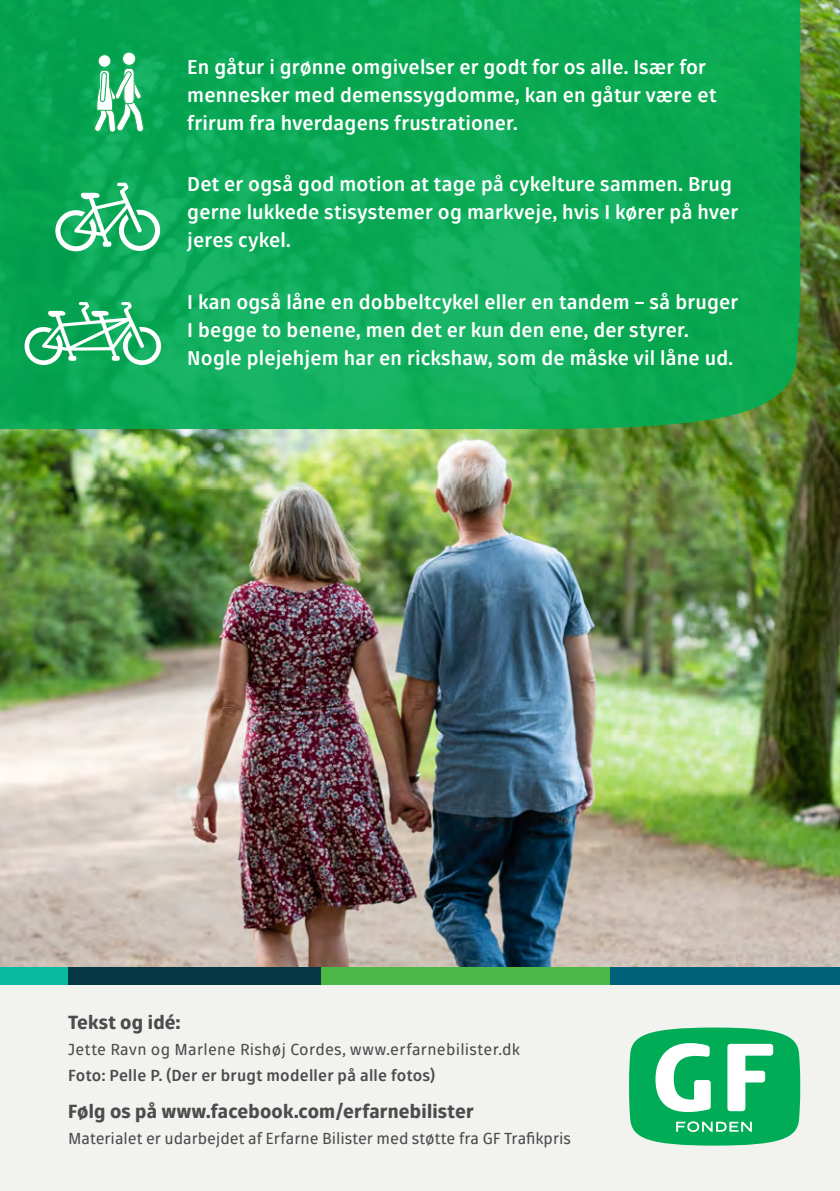
<style>
.page{position:relative;width:840px;height:1191px;background:#fff}
.page>*{position:absolute;margin:0;border:0;box-sizing:border-box;transform-origin:0 0}
.Brød_StMarie_regular{font:700 20px/28px "Fuse V.2 Display";letter-spacing:.005em;color:#fff}
.t1{font:800 19px "Fuse V.2 Display";letter-spacing:.01em;color:#4b4c4d}
.t2{font:16px/26px "Fuse V.2 Display";letter-spacing:.01em;color:#4b4c4d}
.s1{font-weight:700}
</style>
<div class="page">
<img style="left:0;top:0;width:839px;height:967px">
<svg style="left:0;top:0;width:799px;height:429px;background:#0ca956"></svg>
<div style="left:0;top:975px;width:839px;height:216px;background:#f2f2ef"></div>
<svg style="left:839px;top:0;width:1px;height:17px"></svg>
<svg style="left:629px;top:1027px;width:170px;height:118px"></svg>
<svg style="left:25px;top:300px;width:136px;height:65px"></svg>
<svg style="left:55px;top:181px;width:105px;height:70px"></svg>
<svg style="left:93px;top:42px;width:51px;height:92px"></svg>
<div style="left:0;top:967px;width:86px;height:17px;background:#09b9a0"></div>
<div style="left:291px;top:967px;width:335px;height:17px;background:#4cb848"></div>
<div style="left:609px;top:967px;width:230px;height:17px;background:#006279"></div>
<div style="left:68px;top:967px;width:252px;height:17px;background:#063745"></div>
<p class="Brød_StMarie_regular" style="left:187px;top:53px;width:530px">En gåtur i grønne omgivelser er godt for os alle. Især for mennesker med demenssygdomme, kan en gåtur være et frirum fra hverdagens frustrationer.</p>
<p class="Brød_StMarie_regular" style="left:187px;top:171px;width:552px">Det er også god motion at tage på cykelture sammen. Brug gerne lukkede stisystemer og markveje, hvis I kører på hver jeres cykel.</p>
<p class="Brød_StMarie_regular" style="left:187px;top:288px;width:552px">I kan også låne en dobbeltcykel eller en tandem – så bruger<br>I begge to benene, men det er kun den ene, der styrer.<br>Nogle plejehjem har en rickshaw, som de måske vil låne ud.</p>
<p class="t1" style="left:68px;top:1010px;width:114px">Tekst og idé:</p>
<p class="t2" style="left:68px;top:1036px;width:453px">Jette Ravn og Marlene Rishøj Cordes, www.erfarnebilister.dk<br><span class="s1">Foto: Pelle P. (Der er brugt modeller på alle fotos)</span></p>
<p class="t1" style="left:68px;top:1099px;width:406px">Følg os på www.facebook.com/erfarnebilister</p>
<p class="t2" style="left:68px;top:1126px;width:504px">Materialet er udarbejdet af Erfarne Bilister med støtte fra GF Trafikpris</p>
</div>
